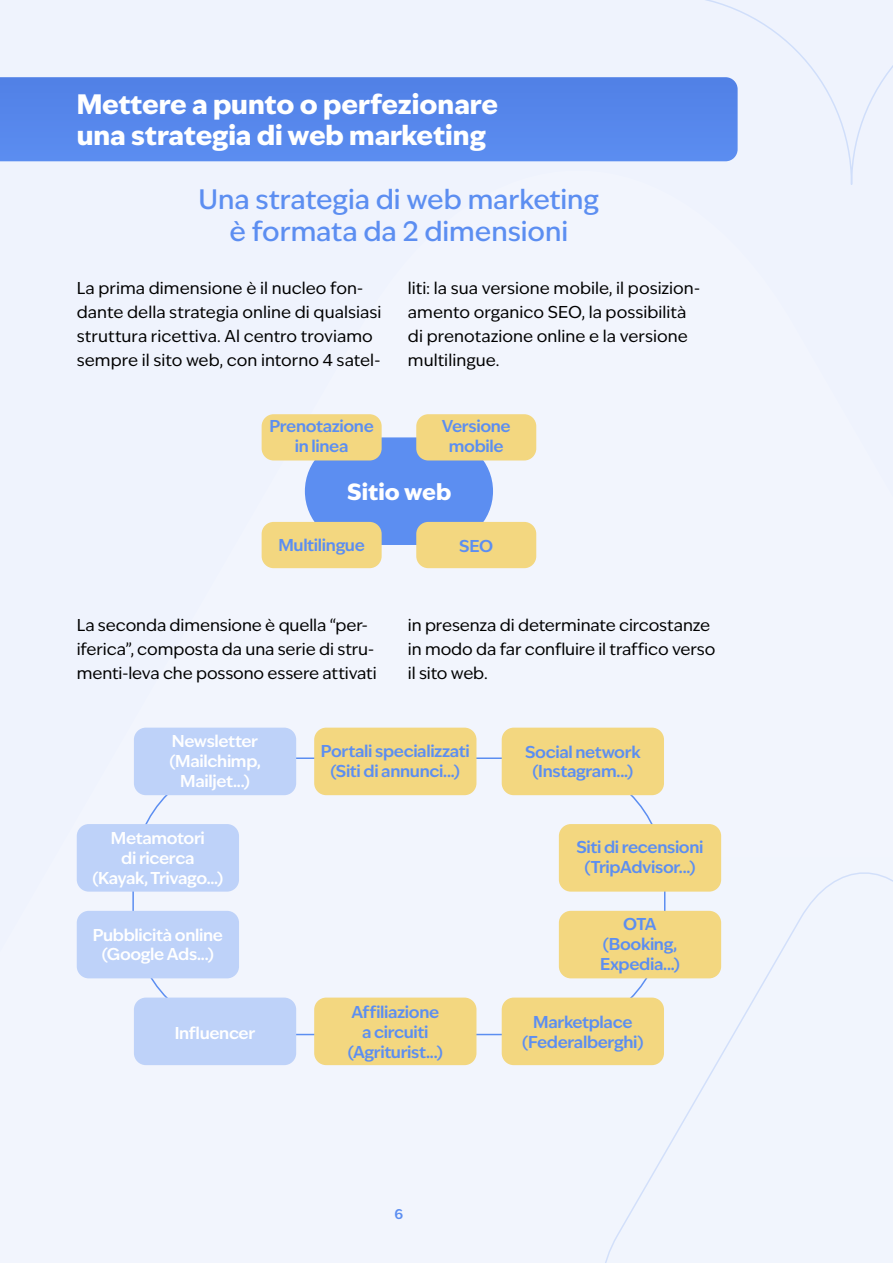
<style>
.page{position:relative;width:893px;height:1263px;background:#f2f5fd}
.page>*{position:absolute;margin:0;border:0;box-sizing:border-box;transform-origin:0 0}
.t1{font:800 27px/31.5px "Ivy Epic";letter-spacing:-.005em;color:#fff}
.t2{font:500 27px/32.4px "Ivy Epic";color:#5c8ef1;text-align:center}
.t3{font:800 22.5px "Ivy Epic";color:#fff}
.t4{font:16.5px/24.2px "Ivy Epic";color:#000}
.t5{font:600 16.5px/19.8px "Ivy Epic";letter-spacing:-.02em;color:#5c8ef1;text-align:center}
.t6{font:600 16.5px/19.8px "Ivy Epic";letter-spacing:-.02em;color:#fff;text-align:center}
.t7{font:600 13.5px "Ivy Epic";color:#5c8ef1}
</style>
<div class="page">
<svg style="left:660px;top:0;width:233px;height:185px"></svg>
<svg style="left:600px;top:871px;width:293px;height:392px"></svg>
<div style="left:305px;top:437px;width:188px;height:108px;background:#5c8ef1;border-radius:54px"></div>
<div style="left:262px;top:414px;width:120px;height:46px;background:#f3d780;border-radius:12px"></div>
<div style="left:416px;top:522px;width:120px;height:46px;background:#f3d780;border-radius:12px"></div>
<div style="left:416px;top:414px;width:120px;height:46px;background:#f3d780;border-radius:12px"></div>
<div style="left:262px;top:522px;width:120px;height:46px;background:#f3d780;border-radius:12px"></div>
<div style="left:134px;top:728px;width:162px;height:67px;background:#bed2f9;border-radius:12px"></div>
<div style="left:134px;top:997px;width:162px;height:68px;background:#bed2f9;border-radius:12px"></div>
<div style="left:502px;top:728px;width:162px;height:67px;background:#f3d780;border-radius:12px"></div>
<div style="left:502px;top:997px;width:162px;height:68px;background:#f3d780;border-radius:12px"></div>
<div style="left:314px;top:728px;width:162px;height:67px;background:#f3d780;border-radius:12px"></div>
<div style="left:314px;top:997px;width:162px;height:68px;background:#f3d780;border-radius:12px"></div>
<div style="left:559px;top:824px;width:162px;height:68px;background:#f3d780;border-radius:12px"></div>
<div style="left:559px;top:911px;width:162px;height:67px;background:#f3d780;border-radius:12px"></div>
<div style="left:77px;top:824px;width:162px;height:68px;background:#bed2f9;border-radius:12px"></div>
<div style="left:77px;top:911px;width:162px;height:67px;background:#bed2f9;border-radius:12px"></div>
<div style="left:0;top:77px;width:738px;height:84px;background:#5687eb"></div>
<h1 class="t1" style="left:77px;top:88px;width:423px">Mettere a punto o perfezionare una strategia di web marketing</h1>
<h1 class="t2" style="left:199px;top:183px;width:402px">Una strategia di web marketing è formata da 2 dimensioni</h1>
<p class="t4" style="left:77px;top:276px;width:306px">La prima dimensione è il nucleo fon&shy;dante della strategia online di qualsiasi struttura ricettiva. Al centro troviamo sempre il sito web, con intorno 4 satel-</p>
<p class="t4" style="left:408px;top:276px;width:294px">liti: la sua versione mobile, il posizion&shy;amento organico SEO, la possibilità di prenotazione online e la versione multilingue.</p>
<p class="t5" style="left:269px;top:416px;width:106px">Prenotazione in linea</p>
<p class="t5" style="left:442px;top:416px;width:70px">Versione mobile</p>
<h2 class="t3" style="left:347px;top:476px;width:106px">Sitio web</h2>
<p class="t5" style="left:278px;top:535px;width:88px">Multilingue</p>
<p class="t5" style="left:459px;top:536px;width:35px">SEO</p>
<p class="t4" style="left:77px;top:613px;width:301px">La seconda dimensione è quella “per&shy;iferica”, composta da una serie di stru&shy;menti-leva che possono essere attivati</p>
<p class="t4" style="left:408px;top:613px;width:309px">in presenza di determinate circostanze in modo da far confluire il traffico verso il sito web.</p>
<p class="t6" style="left:169px;top:731px;width:93px">Newsletter (Mailchimp,<br>Mailjet...)</p>
<p class="t6" style="left:92px;top:828px;width:133px">Metamotori<br>di ricerca (Kayak, Trivago...)</p>
<p class="t6" style="left:93px;top:925px;width:132px">Pubblicità online (Google Ads...)</p>
<p class="t6" style="left:175px;top:1023px;width:82px">Influencer</p>
<p class="t5" style="left:321px;top:741px;width:150px">Portali specializzati (Siti di annunci...)</p>
<p class="t5" style="left:348px;top:1002px;width:97px">Affiliazione a circuiti (Agriturist...)</p>
<p class="t5" style="left:525px;top:742px;width:117px">Social network (Instagram...)</p>
<p class="t5" style="left:576px;top:837px;width:129px">Siti di recensioni (TripAdvisor...)</p>
<p class="t5" style="left:600px;top:914px;width:81px">OTA (Booking,<br>Expedia...)</p>
<p class="t5" style="left:522px;top:1012px;width:123px">Marketplace (Federalberghi)</p>
<p class="t7" style="left:395px;top:1205px;width:10px">6</p>
</div>
